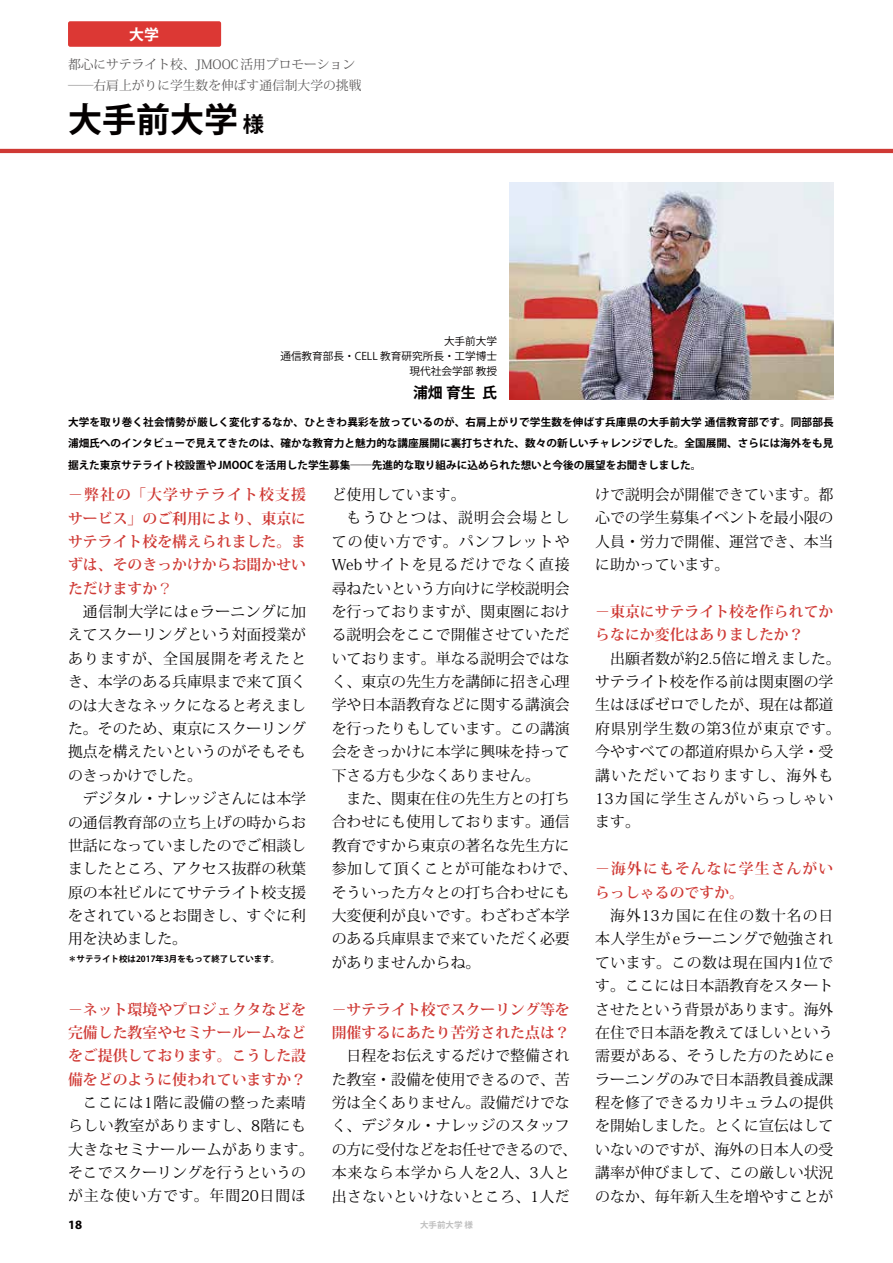
<style>
.page{position:relative;width:893px;height:1263px;background:#fff}
.page>*{position:absolute;margin:0;border:0;box-sizing:border-box;transform-origin:0 0}
.t1{font:700 34.05px "Koz Go Pr 6 N";color:#040000}
.t2{font:14.85px/23.4px "Koz Min Pr 6 N";color:#040000;text-align:justify}
.t3{font:700 14.85px/23.4px "Koz Min Pr 6 N";color:#cf3934;text-align:justify}
.t4{font:14.85px/23.4px "Koz Min Pr 6 N";letter-spacing:.03em;color:#040000;text-align:center}
.t5{font:700 14.85px/23.4px "Koz Min Pr 6 N";letter-spacing:.07em;color:#cf3934}
.t6{font:14.85px "Koz Min Pr 6 N";letter-spacing:.065em;color:#040000}
.t7{font:14.85px "Koz Min Pr 6 N";letter-spacing:.035em;color:#040000}
.t8{font:14.85px "Koz Min Pr 6 N";letter-spacing:.075em;color:#040000}
.t9{font:14.85px "Koz Min Pr 6 N";letter-spacing:.085em;color:#040000}
.t10{font:700 14.85px "Koz Go Pr 6 N";color:#040000}
.t11{font:700 14.85px "Koz Go Pr 6 N";color:#fff}
.t12{font:12.75px/21.3px "Koz Min Pr 6 N";color:#595757}
.t13{font:700 12.75px "Myriad Pro";color:#040000}
.t14{font:700 10.65px/21.3px "Koz Go Pr 6 N";color:#040000;text-align:justify}
.t15{font:10.65px "Koz Go Pr 6 N";color:#040000}
.t16{font:700 8.55px "Koz Go Pr 6 N";color:#040000}
.t17{font:700 8.55px "Koz Go Pr 6 N";color:#c0c0c0}
.s1{font-size:21.3px}
.s2{font-weight:400}
</style>
<div class="page">
<hr style="left:0;top:149px;width:893px;height:4px;background:#cf3934">
<img style="left:510px;top:183px;width:323px;height:217px">
<div style="left:68px;top:21px;width:153px;height:26px;background:#dc3834;border-radius:2px"></div>
<p class="t11" style="left:129px;top:26px;width:31px">大学</p>
<p class="t12" style="left:68px;top:54px;width:295px">都心にサテライト校、JMOOC活用プロモーション――右肩上がりに学生数を伸ばす通信制大学の挑戦</p>
<h1 class="t1" style="left:68px;top:100px;width:197px">大手前大学 <span class="s1">様</span></h1>
<p class="t15" style="left:444px;top:335px;width:55px">大手前大学</p>
<p class="t15" style="left:280px;top:350px;width:218px">通信教育部長・CELL 教育研究所長・工学博士</p>
<p class="t15" style="left:410px;top:365px;width:100px">現代社会学部 教授　</p>
<p class="t10" style="left:413px;top:384px;width:86px">浦畑 育生 氏</p>
<p class="t14" style="left:68px;top:412px;width:767px">大学を取り巻く社会情勢が厳しく変化するなか、ひときわ異彩を放っているのが、右肩上がりで学生数を伸ばす兵庫県の大手前大学 通信教育部です。同部部長浦畑氏へのインタビューで見えてきたのは、確かな教育力と魅力的な講座展開に裏打ちされた、数々の新しいチャレンジでした。全国展開、さらには海外をも見据えた東京サテライト校設置や JMOOC を活用した学生募集――先進的な取り組みに込められた想いと今後の展望をお聞きしました。</p>
<p class="t3" style="left:68px;top:483px;width:240px">－弊社の「大学サテライト校支援サービス」のご利用により、東京にサテライト校を構えられました。まずは、そのきっかけからお聞かせいただけますか<span class="s2">？</span></p>
<p class="t2" style="left:68px;top:600px;width:240px;text-indent:15px">通信制大学にはeラーニングに加えてスクーリングという対面授業がありますが、全国展開を考えたとき、本学のある兵庫県まで来て頂くのは大きなネックになると考えました。そのため、東京にスクーリング拠点を構えたいというのがそもそものきっかけでした。</p>
<p class="t2" style="left:68px;top:787px;width:240px;text-indent:15px">デジタル・ナレッジさんには本学の通信教育部の立ち上げの時からお世話になっていましたのでご相談しましたところ、アクセス抜群の秋葉原の本社ビルにてサテライト校支援をされているとお聞きし、すぐに利用を決めました。</p>
<p class="t16" style="left:68px;top:954px;width:213px">＊サテライト校は2017年3月をもって終了しています。</p>
<p class="t3" style="left:68px;top:998px;width:240px">－ネット環境やプロジェクタなどを完備した教室やセミナールームなどをご提供しております。こうした設備をどのように使われていますか？</p>
<p class="t4" style="left:68px;top:1091px;width:247px">ここには1階に設備の整った素晴<br>らしい教室がありますし、8階にも大きなセミナールームがあります。そこでスクーリングを行うというのが主な使い方です。年間20日間ほ</p>
<p class="t13" style="left:68px;top:1216px;width:16px">18</p>
<p class="t2" style="left:332px;top:483px;width:135px">ど使用しています。</p>
<p class="t9" style="left:347px;top:510px;width:225px">もうひとつは、説明会会場とし</p>
<p class="t8" style="left:332px;top:533px;width:240px">ての使い方です。パンフレットや</p>
<p class="t6" style="left:332px;top:556px;width:240px">Webサイトを見るだけでなく直接</p>
<p class="t2" style="left:332px;top:577px;width:240px">尋ねたいという方向けに学校説明会</p>
<p class="t2" style="left:332px;top:600px;width:240px">を行っておりますが、関東圏におけ</p>
<p class="t2" style="left:332px;top:623px;width:240px">る説明会をここで開催させていただ</p>
<p class="t2" style="left:332px;top:647px;width:240px">いております。単なる説明会ではな</p>
<p class="t2" style="left:332px;top:670px;width:240px">く、東京の先生方を講師に招き心理</p>
<p class="t2" style="left:332px;top:694px;width:240px">学や日本語教育などに関する講演会</p>
<p class="t2" style="left:332px;top:717px;width:240px">を行ったりもしています。この講演</p>
<p class="t2" style="left:332px;top:740px;width:240px">会をきっかけに本学に興味を持って</p>
<p class="t2" style="left:332px;top:764px;width:210px">下さる方も少なくありません。</p>
<p class="t2" style="left:347px;top:787px;width:225px">また、関東在住の先生方との打ち</p>
<p class="t2" style="left:332px;top:810px;width:240px">合わせにも使用しております。通信</p>
<p class="t2" style="left:332px;top:834px;width:240px">教育ですから東京の著名な先生方に</p>
<p class="t7" style="left:332px;top:860px;width:247px">参加して頂くことが可能なわけで、</p>
<p class="t2" style="left:332px;top:881px;width:240px">そういった方々との打ち合わせにも</p>
<p class="t2" style="left:332px;top:904px;width:240px">大変便利が良いです。わざわざ本学</p>
<p class="t2" style="left:332px;top:927px;width:240px">のある兵庫県まで来ていただく必要</p>
<p class="t2" style="left:332px;top:951px;width:150px">がありませんからね。</p>
<p class="t3" style="left:332px;top:998px;width:240px">－サテライト校でスクーリング等を開催するにあたり苦労された点は？</p>
<p class="t2" style="left:332px;top:1044px;width:247px;text-align:center">日程をお伝えするだけで整備され<br>た教室・設備を使用できるので、苦労は全くありません。設備だけでなく、デジタル・ナレッジのスタッフの方に受付などをお任せできるので、本来なら本学から人を2人、3人と出さないといけないところ、1人だ</p>
<p class="t17" style="left:420px;top:1220px;width:54px">大手前大学 様</p>
<p class="t2" style="left:595px;top:483px;width:240px">けで説明会が開催できています。都心での学生募集イベントを最小限の人員・労力で開催、運営でき、本当に助かっています。</p>
<p class="t3" style="left:595px;top:600px;width:240px">－東京にサテライト校を作られてからなにか変化はありましたか？</p>
<p class="t2" style="left:595px;top:647px;width:247px;text-align:left;text-indent:15px">出願者数が約2.5倍に増えました。サテライト校を作る前は関東圏の学生はほぼゼロでしたが、現在は都道府県別学生数の第3位が東京です。今やすべての都道府県から入学・受講いただいておりますし、海外も<br>13カ国に学生さんがいらっしゃいます。</p>
<p class="t5" style="left:595px;top:857px;width:240px">－海外にもそんなに学生さんがいらっしゃるのですか。</p>
<p class="t2" style="left:595px;top:904px;width:240px;text-indent:15px">海外13カ国に在住の数十名の日本人学生がeラーニングで勉強されています。この数は現在国内1位です。ここには日本語教育をスタートさせたという背景があります。海外在住で日本語を教えてほしいという需要がある、そうした方のためにeラーニングのみで日本語教員養成課程を修了できるカリキュラムの提供を開始しました。とくに宣伝はしていないのですが、海外の日本人の受講率が伸びまして、この厳しい状況のなか、毎年新入生を増やすことが</p>
</div>
